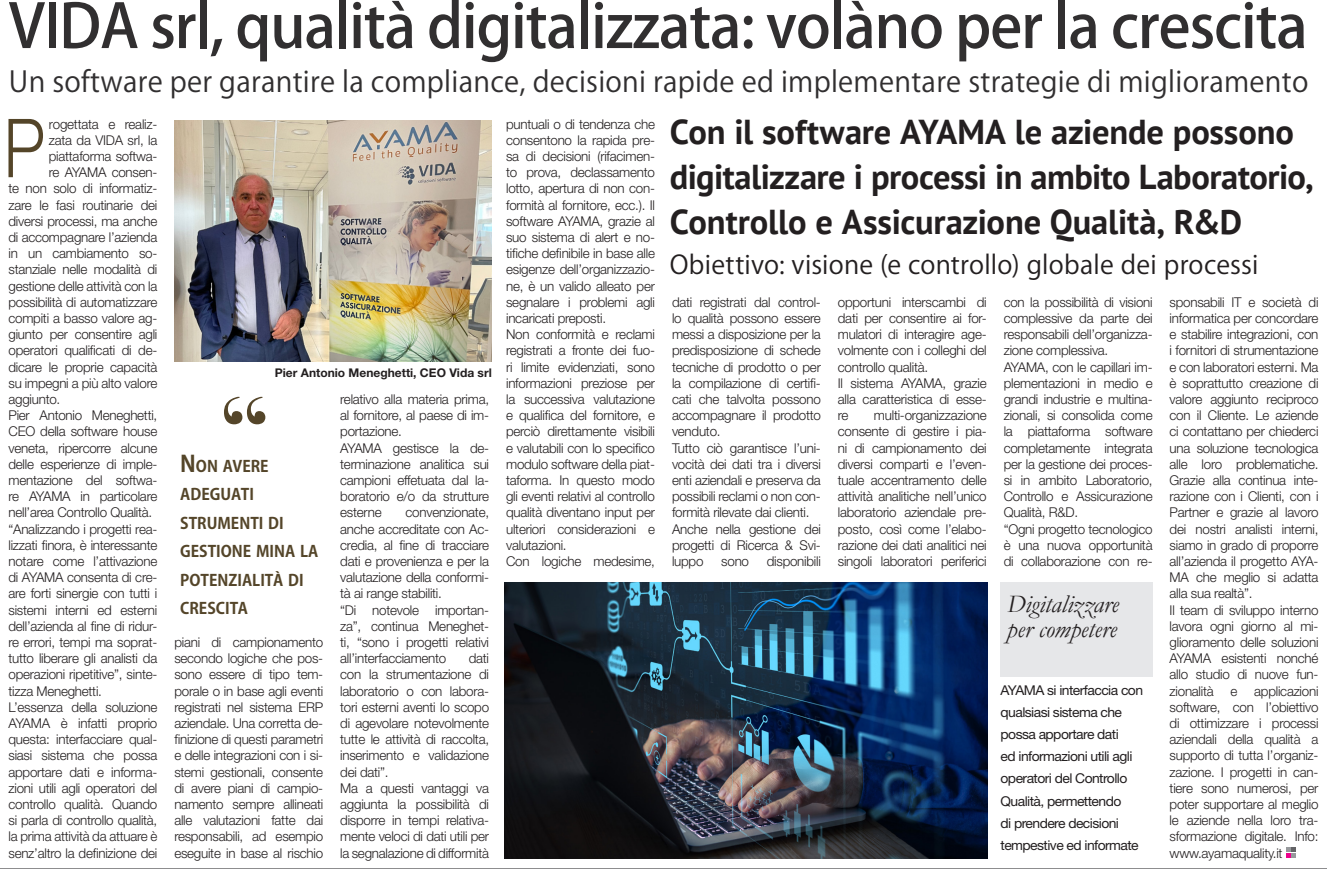
<style>
.page{position:relative;width:1327px;height:869px;background:#fff}
.page>*{position:absolute;margin:0;border:0;box-sizing:border-box;transform-origin:0 0}
.t1{font:300 81.6px "Helvetica Neue LT Std";color:#544529;scale:.8 1}
.t2{font:500 60px "Koz Go Pr 6 N";letter-spacing:-.02em;color:#312f30}
.t3{font:700 34.5px "PT Sans";letter-spacing:-.01em;color:#231f20}
.t4{font:28.5px "Koz Go Pro";letter-spacing:.01em;color:#312f30}
.t5{font:25.5px "Koz Go Pro";letter-spacing:.01em;color:#231f20}
.t6{font:italic 25.35px "Garamond";letter-spacing:-.005em;color:#231f20}
.t7{font:700 15.75px/28.5px "Koz Go Pro";color:#544529}
.t8{font:300 13.5px/16.2px "Helvetica Neue LT Std";letter-spacing:-.02em;color:#231f20;text-align:justify}
.t9{font:13.5px/22px "Helvetica Neue LT Std";letter-spacing:-.04em;color:#231f20}
.t10{font:700 12px "Helvetica Neue LT Std";color:#231f20}
.s1{font-size:22.5px}
</style>
<div class="page">
<hr style="left:0;top:868px;width:1327px;height:1px;background:#636366">
<svg style="left:1286px;top:847px;width:10px;height:11px"></svg>
<img style="left:174px;top:121px;width:317px;height:241px">
<svg style="left:224px;top:397px;width:41px;height:27px"></svg>
<div style="left:1000px;top:582px;width:153px;height:94px;background:#e6e7e9"></div>
<img style="left:504px;top:582px;width:484px;height:276px">
<p class="t2" style="left:9px;top:-8px;width:1300px">VIDA srl, qualità digitalizzata: volàno per la crescita</p>
<p class="t4" style="left:9px;top:63px;width:1301px">Un software per garantire la compliance, decisioni rapide ed implementare strategie di miglioramento</p>
<p class="t3" style="left:670px;top:109px;width:625px">Con il software AYAMA le aziende possono</p>
<p class="t3" style="left:670px;top:154px;width:645px">digitalizzare i processi in ambito Laboratorio,</p>
<p class="t3" style="left:670px;top:199px;width:574px">Controllo e Assicurazione Qualità, R&amp;D</p>
<p class="t5" style="left:670px;top:248px;width:590px">Obiettivo: visione (e controllo) globale dei processi</p>
<p class="t1" style="left:4px;top:98px;width:53px">P</p>
<p class="t8" style="left:49px;top:115px;width:110px">rogettata e realiz-</p>
<p class="t8" style="left:506px;top:115px;width:150px">puntuali o di tendenza che consentono la rapida pre&shy;sa di decisioni (rifacimen&shy;to prova, declassamento lotto, apertura di non con&shy;formità al fornitore, ecc.). Il software AYAMA, grazie al suo sistema di alert e no&shy;tifiche definibile in base alle esigenze dell’organizzazio&shy;ne, è un valido alleato per segnalare i problemi agli incaricati preposti.</p>
<p class="t8" style="left:506px;top:326px;width:150px">Non conformità e reclami registrati a fronte dei fuo&shy;ri limite evidenziati, sono informazioni preziose per la successiva valutazione e qualifica del fornitore, e perciò direttamente visibili e valutabili con lo specifico modulo software della piat&shy;taforma. In questo modo gli eventi relativi al controllo qualità diventano input per ulteriori considerazioni e valutazioni.</p>
<p class="t8" style="left:506px;top:553px;width:150px">Con logiche medesime,</p>
<p class="t8" style="left:49px;top:132px;width:110px">zata da VIDA srl, la</p>
<p class="t8" style="left:49px;top:148px;width:110px">piattaforma softwa-</p>
<p class="t8" style="left:49px;top:164px;width:110px">re AYAMA consen-</p>
<p class="t8" style="left:9px;top:180px;width:150px">te non solo di informatiz-</p>
<p class="t8" style="left:9px;top:196px;width:150px">zare le fasi routinarie dei</p>
<p class="t8" style="left:9px;top:213px;width:150px">diversi processi, ma anche</p>
<p class="t8" style="left:9px;top:229px;width:150px">di accompagnare l’azienda</p>
<p class="t8" style="left:9px;top:245px;width:150px">in un cambiamento so-</p>
<p class="t8" style="left:9px;top:261px;width:150px">stanziale nelle modalità di</p>
<p class="t8" style="left:9px;top:277px;width:150px">gestione delle attività con la</p>
<p class="t8" style="left:9px;top:294px;width:150px">possibilità di automatizzare</p>
<p class="t8" style="left:9px;top:310px;width:150px">compiti a basso valore ag-</p>
<p class="t8" style="left:9px;top:326px;width:150px">giunto per consentire agli</p>
<p class="t8" style="left:9px;top:342px;width:150px">operatori qualificati di de-</p>
<p class="t8" style="left:9px;top:358px;width:150px">dicare le proprie capacità</p>
<p class="t8" style="left:9px;top:375px;width:150px">su impegni a più alto valore</p>
<p class="t8" style="left:9px;top:391px;width:53px">aggiunto.</p>
<p class="t8" style="left:9px;top:407px;width:150px">Pier Antonio Meneghetti, CEO della software house veneta, ripercorre alcune delle esperienze di imple&shy;mentazione del softwa&shy;re AYAMA in particolare nell’area Controllo Qualità.</p>
<p class="t8" style="left:9px;top:520px;width:150px">“Analizzando i progetti rea&shy;lizzati finora, è interessante notare come l’attivazione di AYAMA consenta di cre&shy;are forti sinergie con tutti i sistemi interni ed esterni dell’azienda al fine di ridur&shy;re errori, tempi ma soprat&shy;tutto liberare gli analisti da operazioni ripetitive”, sinte&shy;tizza Meneghetti.</p>
<p class="t8" style="left:9px;top:699px;width:150px">L’essenza della soluzione AYAMA è infatti proprio questa: interfacciare qual&shy;siasi sistema che possa apportare dati e informa&shy;zioni utili agli operatori del controllo qualità. Quando si parla di controllo qualità, la prima attività da attuare è senz’altro la definizione dei</p>
<p class="t8" style="left:1003px;top:294px;width:150px">con la possibilità di visioni complessive da parte dei responsabili dell’organizza&shy;zione complessiva.</p>
<p class="t8" style="left:1003px;top:358px;width:150px">AYAMA, con le capillari im&shy;plementazioni in medio e grandi industrie e multina&shy;zionali, si consolida come la piattaforma software completamente integrata per la gestione dei proces&shy;si in ambito Laboratorio, Controllo e Assicurazione Qualità, R&amp;D.</p>
<p class="t8" style="left:1003px;top:520px;width:150px">“Ogni progetto tecnologico è una nuova opportunità di collaborazione con re-</p>
<p class="t8" style="left:1169px;top:294px;width:150px">sponsabili IT e società di informatica per concordare e stabilire integrazioni, con i fornitori di strumentazione e con laboratori esterni. Ma è soprattutto creazione di valore aggiunto reciproco con il Cliente. Le aziende ci contattano per chiederci una soluzione tecnologica alle loro problematiche.<br>Grazie alla continua inte&shy;razione con i Clienti, con i Partner e grazie al lavoro dei nostri analisti interni, siamo in grado di proporre all’azienda il progetto AYA-MA che meglio si adatta alla sua realtà”.</p>
<p class="t8" style="left:1169px;top:601px;width:150px">Il team di sviluppo interno lavora ogni giorno al mi&shy;glioramento delle soluzioni AYAMA esistenti nonché allo studio di nuove fun&shy;zionalità e applicazioni software, con l’obiettivo di ottimizzare i processi aziendali della qualità a supporto di tutta l’organiz&shy;zazione. I progetti in can&shy;tiere sono numerosi, per poter supportare al meglio le aziende nella loro tra&shy;sformazione digitale. Info: www.ayamaquality.it</p>
<p class="t8" style="left:672px;top:294px;width:150px">dati registrati dal control&shy;lo qualità possono essere messi a disposizione per la predisposizione di schede tecniche di prodotto o per la compilazione di certifi&shy;cati che talvolta possono accompagnare il prodotto venduto.</p>
<p class="t8" style="left:672px;top:439px;width:150px">Tutto ciò garantisce l’uni&shy;vocità dei dati tra i diversi enti aziendali e preserva da possibili reclami o non con&shy;formità rilevate dai clienti.</p>
<p class="t8" style="left:672px;top:520px;width:150px">Anche nella gestione dei progetti di Ricerca &amp; Svi&shy;luppo</p>
<p class="t8" style="left:838px;top:294px;width:150px">opportuni interscambi di dati per consentire ai for&shy;mulatori di interagire age&shy;volmente con i colleghi del controllo qualità.</p>
<p class="t8" style="left:838px;top:375px;width:150px">Il sistema AYAMA, grazie alla caratteristica di esse&shy;re</p>
<p class="t10" style="left:275px;top:365px;width:218px">Pier Antonio Meneghetti, CEO Vida srl</p>
<p class="t8" style="left:340px;top:391px;width:150px">relativo alla materia prima, al fornitore, al paese di im&shy;portazione.</p>
<p class="t8" style="left:340px;top:439px;width:150px">AYAMA gestisce la de&shy;terminazione analitica sui campioni effetuata dal la&shy;boratorio e/o da strutture esterne</p>
<p class="t8" style="left:838px;top:407px;width:150px;text-indent:36px">multi-organizzazione consente di gestire i pia&shy;ni di campionamento dei diversi comparti e l’even&shy;tuale accentramento delle attività analitiche nell’unico laboratorio aziendale pre&shy;posto, così come l’elabo&shy;razione dei dati analitici nei singoli laboratori periferici</p>
<p class="t7" style="left:180px;top:452px;width:140px"><span class="s1">N</span>ON AVERE<br>ADEGUATI<br>STRUMENTI DI<br>GESTIONE MINA LA<br>POTENZIALITÀ DI<br>CRESCITA</p>
<p class="t8" style="left:340px;top:504px;width:150px;text-indent:65px">convenzionate, anche accreditate con Ac&shy;credia, al fine di tracciare dati e provenienza e per la valutazione della conformi&shy;tà ai range stabiliti.</p>
<p class="t8" style="left:340px;top:601px;width:150px">“Di notevole importan&shy;za”, continua Meneghet&shy;ti, “sono i progetti relativi all’interfacciamento</p>
<p class="t8" style="left:721px;top:553px;width:29px">sono</p>
<p class="t8" style="left:767px;top:553px;width:56px">disponibili</p>
<p class="t6" style="left:1007px;top:589px;width:113px">Digitalizzare</p>
<p class="t6" style="left:1007px;top:614px;width:111px">per competere</p>
<p class="t8" style="left:174px;top:634px;width:150px">piani di campionamento secondo logiche che pos&shy;sono essere di tipo tem&shy;porale o in base agli eventi registrati nel sistema ERP aziendale. Una corretta de&shy;finizione di questi parametri e delle integrazioni con i si&shy;stemi gestionali, consente di avere piani di campio&shy;namento sempre allineati alle valutazioni fatte dai responsabili, ad esempio eseguite in base al rischio</p>
<p class="t8" style="left:340px;top:650px;width:150px;text-indent:129px">dati con la strumentazione di laboratorio o con labora&shy;tori esterni aventi lo scopo di agevolare notevolmente tutte le attività di raccolta, inserimento e validazione dei dati”.</p>
<p class="t8" style="left:340px;top:780px;width:150px">Ma a questi vantaggi va aggiunta la possibilità di disporre in tempi relativa&shy;mente veloci di dati utili per la segnalazione di difformità</p>
<p class="t9" style="left:1000px;top:679px;width:144px">AYAMA si interfaccia con qualsiasi sistema che possa apportare dati<br>ed informazioni utili agli operatori del Controllo<br>Qualità, permettendo<br>di prendere decisioni tempestive ed informate</p>
</div>
